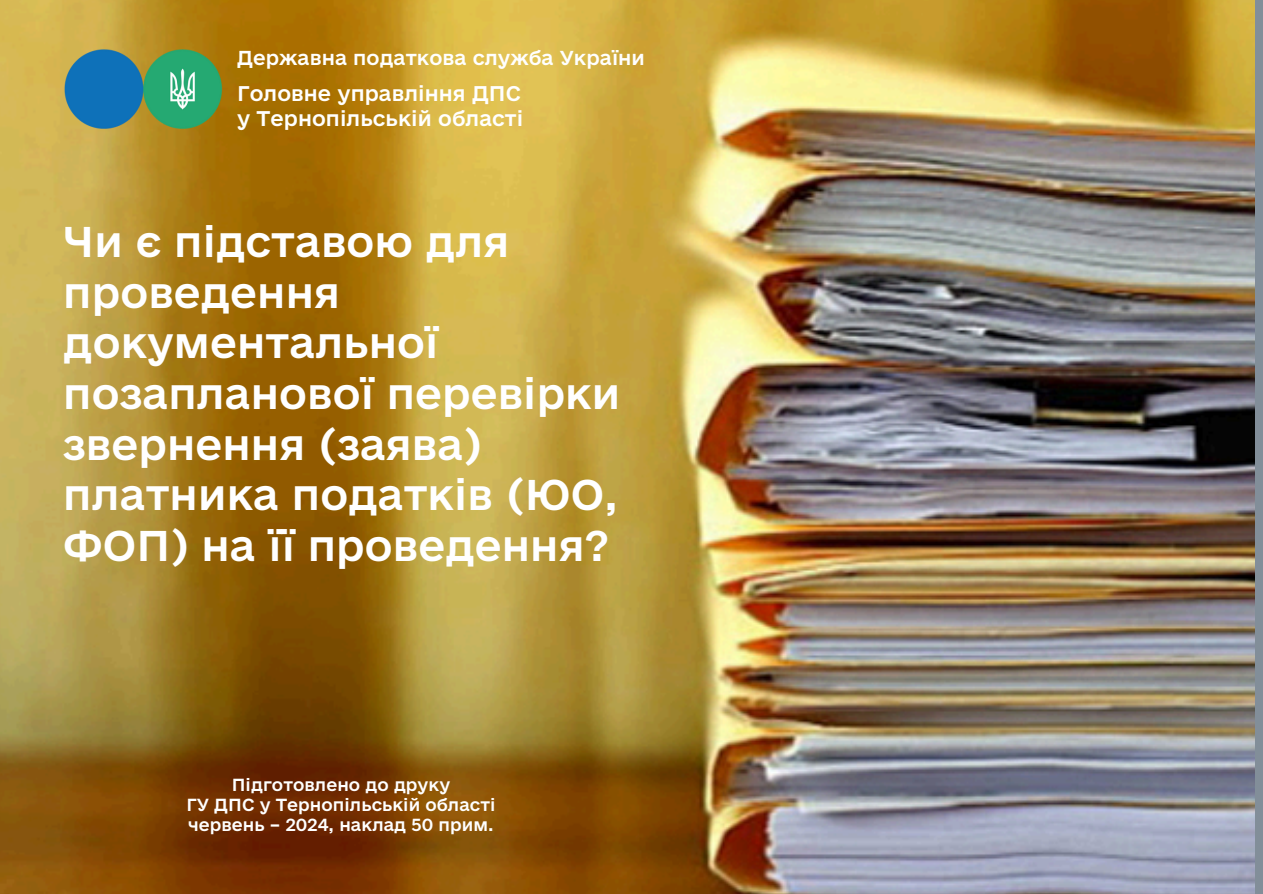
<style>
.page{position:relative;width:1263px;height:894px;background:#fff}
.page>*{position:absolute;margin:0;border:0;box-sizing:border-box;transform-origin:0 0}
.t1{font:40.5px/50.7px "e Ukraine Medium";color:#fff}
.t2{font:19.95px/24.9px "e Ukraine Medium";color:#fffffe}
.t3{font:19.05px "e Ukraine Medium";color:#fffffe}
.t4{font:16.5px "e Ukraine Medium";color:#fff}
</style>
<div class="page">
<img style="left:0;top:0;width:1255px;height:893px">
<img style="left:63px;top:47px;width:163px;height:84px">
<h2 class="t3" style="left:237px;top:46px;width:409px">Державна податкова служба України</h2>
<p class="t2" style="left:237px;top:80px;width:288px">Головне управління ДПС у Тернопільській області</p>
<h2 class="t1" style="left:63px;top:215px;width:559px">Чи є підставою для проведення документальної позапланової перевірки звернення (заява) платника податків (ЮО,<br>ФОП) на її проведення?</h2>
<h1 class="t4" style="left:232px;top:774px;width:220px">Підготовлено до друку</h1>
<p class="t4" style="left:186px;top:794px;width:311px">ГУ ДПС у Тернопільській області</p>
<p class="t4" style="left:188px;top:814px;width:307px">червень – 2024, наклад 50 прим.</p>
</div>
